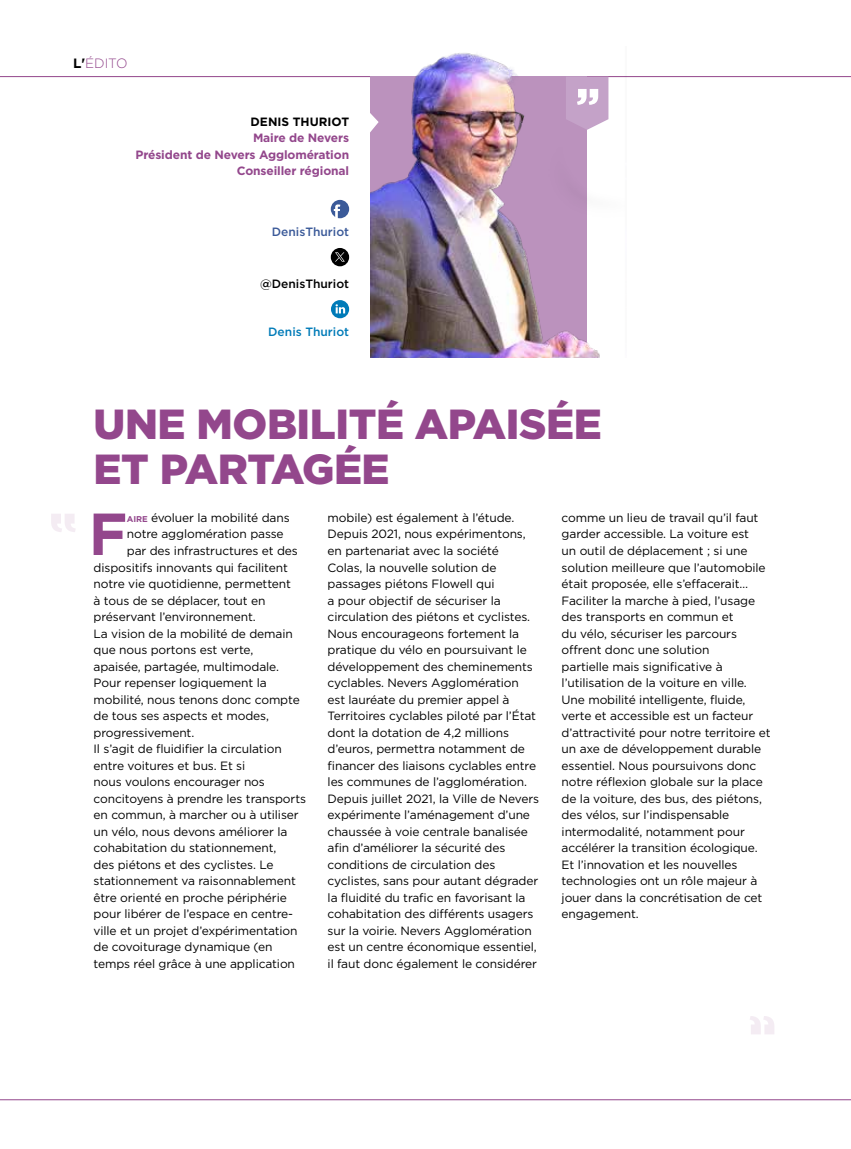
<style>
.page{position:relative;width:851px;height:1149px;background:#fff}
.page>*{position:absolute;margin:0;border:0;box-sizing:border-box;transform-origin:0 0}
.t1{font:700 59.1px "Gotham";color:#93478c}
.t2{font:900 42px/45px "Gotham";letter-spacing:-.01em;color:#93478c}
.t3{font:300 13.5px "Gotham";letter-spacing:-.01em;color:#93478c}
.t4{font:12px/16.5px "Gotham";letter-spacing:-.01em;color:#000}
.t5{font:700 12px/16.5px "Gotham";letter-spacing:-.01em;color:#93478c;text-align:right}
.t6{font:500 12px "Gotham";color:#000}
.t7{font:500 12px "Gotham";color:#3b5a99}
.t8{font:500 12px "Gotham";color:#007bb8}
.t9{font:700 12px "Gotham";color:#000}
.s1{font-weight:700;color:#000}
.s2{font-weight:700;font-size:8.4px;color:#93478c}
</style>
<div class="page">
<img style="left:370px;top:53px;width:256px;height:304px">
<div style="left:331px;top:200px;width:18px;height:18px;background:#3b5a99;border-radius:50%"></div>
<svg style="left:334px;top:204px;width:6px;height:14px"></svg>
<div style="left:331px;top:248px;width:18px;height:18px;background:#000;border-radius:9px"></div>
<svg style="left:335px;top:252px;width:10px;height:9px"></svg>
<svg style="left:331px;top:300px;width:18px;height:18px"></svg>
<svg style="left:370px;top:81px;width:9px;height:251px;background:#8f789c"></svg>
<svg style="left:750px;top:1016px;width:24px;height:18px"></svg>
<svg style="left:51px;top:514px;width:25px;height:18px"></svg>
<svg style="left:566px;top:77px;width:42px;height:53px;background:#ccafcf"></svg>
<p class="t3" style="left:73px;top:55px;width:56px"><span class="s1">L'</span>ÉDITO</p>
<p class="t9" style="left:250px;top:113px;width:100px">DENIS THURIOT</p>
<p class="t5" style="left:135px;top:129px;width:215px">Maire de Nevers<br>Président de Nevers Agglomération<br>Conseiller régional</p>
<p class="t7" style="left:272px;top:224px;width:79px">DenisThuriot</p>
<p class="t6" style="left:260px;top:275px;width:90px">@DenisThuriot</p>
<p class="t8" style="left:268px;top:324px;width:82px">Denis Thuriot</p>
<h2 class="t2" style="left:94px;top:400px;width:509px">UNE MOBILITÉ APAISÉE<br>ET PARTAGÉE</h2>
<h1 class="t1" style="left:89px;top:494px;width:40px">F</h1>
<p class="t4" style="left:127px;top:509px;width:164px"><span class="s2">AIRE</span> évoluer la mobilité dans</p>
<p class="t4" style="left:327px;top:509px;width:213px">mobile) est également à l’étude.<br>Depuis 2021, nous expérimentons, en partenariat avec la société<br>Colas, la nouvelle solution de passages piétons Flowell qui<br>a pour objectif de sécuriser la circulation des piétons et cyclistes.<br>Nous encourageons fortement la pratique du vélo en poursuivant le développement des cheminements cyclables. Nevers Agglomération est lauréate du premier appel à Territoires cyclables piloté par l’État dont la dotation de 4,2 millions d’euros, permettra notamment de financer des liaisons cyclables entre les communes de l’agglomération.<br>Depuis juillet 2021, la Ville de Nevers expérimente l’aménagement d’une chaussée à voie centrale banalisée afin d’améliorer la sécurité des conditions de circulation des cyclistes, sans pour autant dégrader la fluidité du trafic en favorisant la cohabitation des différents usagers sur la voirie. Nevers Agglomération est un centre économique essentiel, il faut donc également le considérer</p>
<p class="t4" style="left:561px;top:509px;width:210px">comme un lieu de travail qu’il faut garder accessible. La voiture est<br>un outil de déplacement ; si une solution meilleure que l’automobile était proposée, elle s’effacerait… Faciliter la marche à pied, l’usage des transports en commun et<br>du vélo, sécuriser les parcours offrent donc une solution<br>partielle mais significative à l’utilisation de la voiture en ville.<br>Une mobilité intelligente, fluide, verte et accessible est un facteur d’attractivité pour notre territoire et un axe de développement durable essentiel. Nous poursuivons donc notre réflexion globale sur la place de la voiture, des bus, des piétons, des vélos, sur l’indispensable intermodalité, notamment pour accélérer la transition écologique.<br>Et l’innovation et les nouvelles technologies ont un rôle majeur à jouer dans la concrétisation de cet engagement.</p>
<p class="t4" style="left:127px;top:525px;width:158px">notre agglomération passe</p>
<p class="t4" style="left:127px;top:542px;width:172px">par des infrastructures et des</p>
<p class="t4" style="left:94px;top:558px;width:196px">dispositifs innovants qui facilitent</p>
<p class="t4" style="left:94px;top:575px;width:199px">notre vie quotidienne, permettent</p>
<p class="t4" style="left:94px;top:591px;width:173px">à tous de se déplacer, tout en</p>
<p class="t4" style="left:94px;top:608px;width:164px">préservant l’environnement.</p>
<p class="t4" style="left:94px;top:624px;width:201px">La vision de la mobilité de demain</p>
<p class="t4" style="left:94px;top:641px;width:161px">que nous portons est verte,</p>
<p class="t4" style="left:94px;top:657px;width:187px">apaisée, partagée, multimodale.</p>
<p class="t4" style="left:94px;top:674px;width:174px">Pour repenser logiquement la</p>
<p class="t4" style="left:94px;top:690px;width:208px">mobilité, nous tenons donc compte</p>
<p class="t4" style="left:94px;top:707px;width:177px">de tous ses aspects et modes,</p>
<p class="t4" style="left:94px;top:723px;width:102px">progressivement.</p>
<p class="t4" style="left:94px;top:740px;width:190px">Il s’agit de fluidifier la circulation</p>
<p class="t4" style="left:94px;top:756px;width:153px">entre voitures et bus. Et si</p>
<p class="t4" style="left:94px;top:773px;width:173px">nous voulons encourager nos</p>
<p class="t4" style="left:94px;top:789px;width:214px">concitoyens à prendre les transports</p>
<p class="t4" style="left:94px;top:806px;width:206px">en commun, à marcher ou à utiliser</p>
<p class="t4" style="left:94px;top:822px;width:195px">un vélo, nous devons améliorer la</p>
<p class="t4" style="left:94px;top:839px;width:184px">cohabitation du stationnement,</p>
<p class="t4" style="left:94px;top:855px;width:181px">des piétons et des cyclistes. Le</p>
<p class="t4" style="left:94px;top:872px;width:204px">stationnement va raisonnablement</p>
<p class="t4" style="left:94px;top:888px;width:195px">être orienté en proche périphérie</p>
<p class="t4" style="left:94px;top:905px;width:201px">pour libérer de l’espace en centre-</p>
<p class="t4" style="left:94px;top:921px;width:205px">ville et un projet d’expérimentation</p>
<p class="t4" style="left:94px;top:938px;width:180px">de covoiturage dynamique (en</p>
<p class="t4" style="left:94px;top:954px;width:203px">temps réel grâce à une application</p>
</div>
